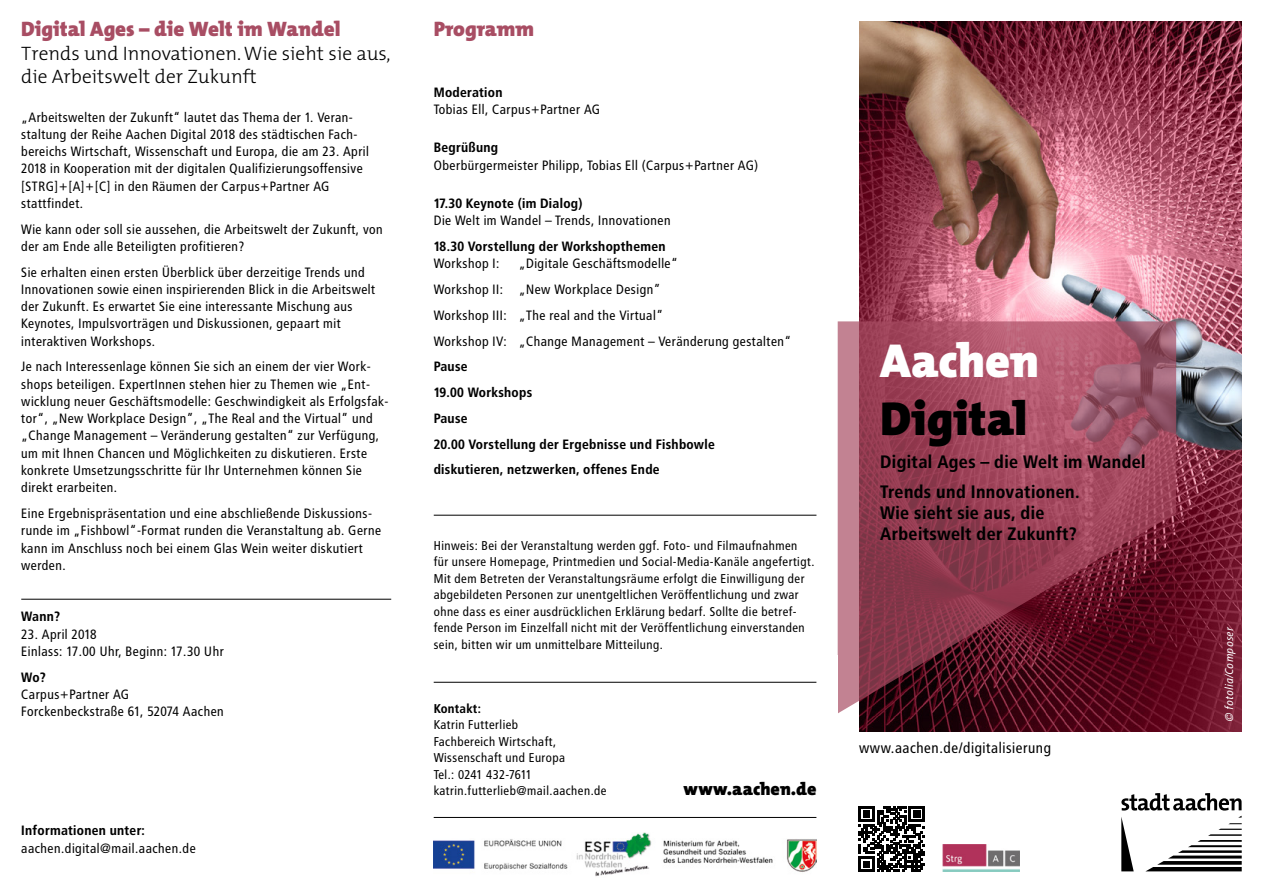
<style>
.page{position:relative;width:1263px;height:893px;background:#fff}
.page>*{position:absolute;margin:0;border:0;box-sizing:border-box;transform-origin:0 0}
.t1{font:900 48px "The Mix 9";color:#000}
.t2{font:900 48px "The Mix 9";color:#fff}
.t3{font:900 21px "The Mix 9";color:#a84d63}
.t4{font:300 19.5px/23.4px "The Mix 3";color:#000}
.t5{font:700 18px/29.5px "Transit";color:#000}
.t6{font:900 18px "The Mix 9";letter-spacing:.005em;color:#000}
.t7{font:15px "Transit";color:#000}
.t8{font:13.5px/17.2px "Transit";color:#000}
.t9{font:700 13.5px/25.8px "Transit";color:#000}
.t10{font:12.75px/16.5px "Transit";color:#000}
.t11{font:700 12.75px "Transit";color:#000}
.t12{font:italic 11.25px "Transit";letter-spacing:.01em;color:#fff}
</style>
<div class="page">
<img style="left:859px;top:21px;width:383px;height:710px">
<svg style="left:1121px;top:793px;width:121px;height:78px"></svg>
<svg style="left:859px;top:806px;width:66px;height:66px"></svg>
<svg style="left:838px;top:321px;width:338px;height:392px;background:#8b3c4f"></svg>
<hr style="left:21px;top:599px;width:370px;height:1px;background:#000">
<hr style="left:434px;top:515px;width:382px;height:1px;background:#000">
<img style="left:434px;top:832px;width:382px;height:44px">
<img style="left:943px;top:844px;width:76px;height:28px">
<hr style="left:434px;top:682px;width:382px;height:1px;background:#000">
<hr style="left:434px;top:817px;width:382px;height:1px;background:#000">
<h2 class="t3" style="left:21px;top:11px;width:321px">Digital Ages – die Welt im Wandel</h2>
<h3 class="t4" style="left:21px;top:41px;width:371px">Trends und Innovationen. Wie sieht sie aus, die Arbeitswelt der Zukunft</h3>
<p class="t8" style="left:21px;top:108px;width:350px">„Arbeitswelten der Zukunft“ lautet das Thema der 1. Veran&shy;staltung der Reihe Aachen Digital 2018 des städtischen Fach&shy;bereichs Wirtschaft, Wissenschaft und Europa, die am 23. April 2018 in Kooperation mit der digitalen Qualifizierungsoffensive [STRG]+[A]+[C] in den Räumen der Carpus+Partner AG stattfindet.</p>
<p class="t8" style="left:21px;top:220px;width:363px">Wie kann oder soll sie aussehen, die Arbeitswelt der Zukunft, von der am Ende alle Beteiligten profitieren?</p>
<p class="t8" style="left:21px;top:263px;width:356px">Sie erhalten einen ersten Überblick über derzeitige Trends und Innovationen sowie einen inspirierenden Blick in die Arbeitswelt der Zukunft. Es erwartet Sie eine interessante Mischung aus Keynotes, Impulsvorträgen und Diskussionen, gepaart mit interaktiven Workshops.</p>
<p class="t8" style="left:21px;top:358px;width:369px">Je nach Interessenlage können Sie sich an einem der vier Work&shy;shops beteiligen. ExpertInnen stehen hier zu Themen wie „Ent&shy;wicklung neuer Geschäftsmodelle: Geschwindigkeit als Erfolgsfak&shy;tor“, „New Workplace Design”, „The Real and the Virtual” und „Change Management – Veränderung gestalten“ zur Verfügung, um mit Ihnen Chancen und Möglichkeiten zu diskutieren. Erste konkrete Umsetzungsschritte für Ihr Unternehmen können Sie direkt erarbeiten.</p>
<p class="t8" style="left:21px;top:505px;width:362px">Eine Ergebnispräsentation und eine abschließende Diskussions&shy;runde im „Fishbowl“-Format runden die Veranstaltung ab. Gerne kann im Anschluss noch bei einem Glas Wein weiter diskutiert werden.</p>
<p class="t9" style="left:21px;top:604px;width:41px">Wann?</p>
<p class="t8" style="left:21px;top:625px;width:204px">23. April 2018<br>Einlass: 17.00 Uhr, Beginn: 17.30 Uhr</p>
<p class="t9" style="left:21px;top:664px;width:27px">Wo?</p>
<p class="t8" style="left:21px;top:686px;width:204px">Carpus+Partner AG<br>Forckenbeckstraße 61, 52074 Aachen</p>
<p class="t9" style="left:21px;top:818px;width:125px">Informationen unter:</p>
<p class="t8" style="left:21px;top:839px;width:176px">aachen.digital@mail.aachen.de</p>
<h2 class="t3" style="left:434px;top:11px;width:102px">Programm</h2>
<p class="t9" style="left:434px;top:79px;width:71px">Moderation</p>
<p class="t8" style="left:434px;top:101px;width:168px">Tobias Ell, Carpus+Partner AG</p>
<p class="t9" style="left:434px;top:135px;width:66px">Begrüßung</p>
<p class="t8" style="left:434px;top:156px;width:326px">Oberbürgermeister Philipp, Tobias Ell (Carpus+Partner AG)</p>
<p class="t9" style="left:434px;top:191px;width:151px">17.30 Keynote (im Dialog)</p>
<p class="t8" style="left:434px;top:212px;width:239px">Die Welt im Wandel – Trends, Innovationen</p>
<p class="t9" style="left:434px;top:234px;width:234px">18.30 Vorstellung der Workshopthemen</p>
<p class="t8" style="left:434px;top:255px;width:68px">Workshop I:</p>
<p class="t8" style="left:434px;top:251px;width:360px;line-height:25.8px;text-indent:85px">„Digitale Geschäftsmodelle“<br>Workshop II: „New Workplace Design”<br>Workshop III: „The real and the Virtual”<br>Workshop IV: „Change Management – Veränderung gestalten“</p>
<p class="t9" style="left:434px;top:354px;width:283px">Pause<br>19.00 Workshops<br>Pause<br>20.00 Vorstellung der Ergebnisse und Fishbowle diskutieren, netzwerken, offenes Ende</p>
<p class="t10" style="left:434px;top:537px;width:383px">Hinweis: Bei der Veranstaltung werden ggf. Foto- und Filmaufnahmen für unsere Homepage, Printmedien und Social-Media-Kanäle angefertigt.<br>Mit dem Betreten der Veranstaltungsräume erfolgt die Einwilligung der abgebildeten Personen zur unentgeltlichen Veröffentlichung und zwar ohne dass es einer ausdrücklichen Erklärung bedarf. Sollte die betref&shy;fende Person im Einzelfall nicht mit der Veröffentlichung einverstanden sein, bitten wir um unmittelbare Mitteilung.</p>
<p class="t11" style="left:434px;top:701px;width:49px">Kontakt:</p>
<p class="t10" style="left:434px;top:717px;width:175px">Katrin Futterlieb<br>Fachbereich Wirtschaft,<br>Wissenschaft und Europa<br>Tel.: 0241 432-7611 katrin.futterlieb@mail.aachen.de</p>
<h3 class="t6" style="left:683px;top:774px;width:134px">www.aachen.de</h3>
<h1 class="t2" style="left:880px;top:320px;width:161px">Aachen</h1>
<h1 class="t1" style="left:880px;top:378px;width:149px">Digital</h1>
<h3 class="t5" style="left:880px;top:447px;width:267px">Digital Ages – die Welt im Wandel<br>Trends und Innovationen.</h3>
<h3 class="t5" style="left:880px;top:502px;width:199px;line-height:21px">Wie sieht sie aus, die<br>Arbeitswelt der Zukunft?</h3>
<p class="t7" style="left:859px;top:739px;width:194px">www.aachen.de/digitalisierung</p>
<p class="t12" style="left:1223px;top:722px;width:96px;rotate:-90deg">© fotolia/Composer</p>
</div>
